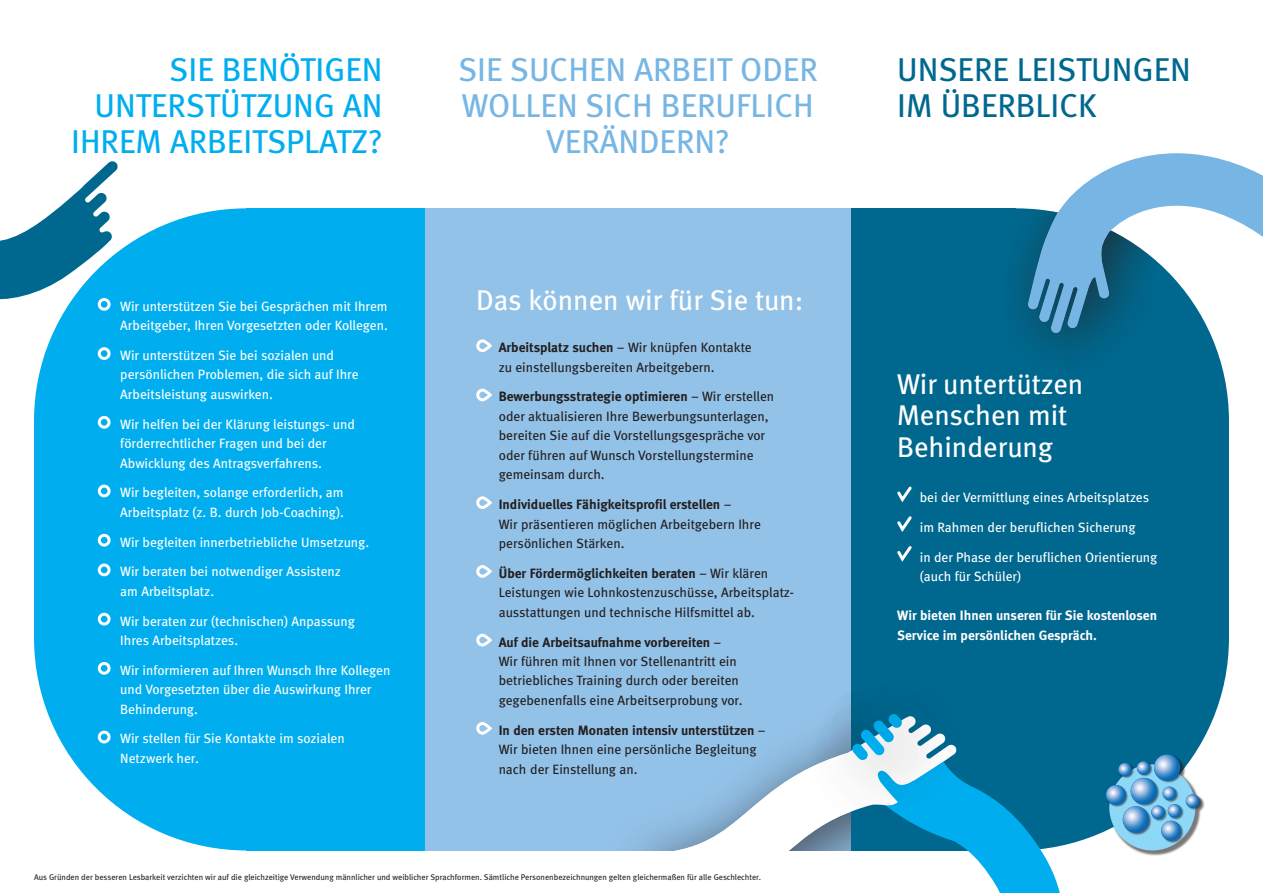
<style>
.page{position:relative;width:1263px;height:893px;background:#fff}
.page>*{position:absolute;margin:0;border:0;box-sizing:border-box;transform-origin:0 0}
.t1{font:33px/36px "Meta Book LF";color:#77b6e4;text-align:center}
.t2{font:33px/36px "Meta Book LF";color:#00aeef;text-align:right}
.t3{font:33px/36px "Meta Book LF";color:#00688f}
.t4{font:28.5px/31.5px "Meta Book LF";color:#fff}
.t5{font:13.5px/19.5px "Meta Book LF";color:#fff}
.t6{font:13.5px/19.5px "Meta Book LF";color:#231f20}
.t7{font:13.5px "Meta Bold LF";color:#231f20}
.t8{font:13.5px/19.5px "Meta Bold LF";color:#fff}
.t9{font:8.25px "Meta Book LF";color:#231f20}
.s1{font-family:"Meta Bold LF"}
.s2{font-family:"Meta Book LF"}
</style>
<div class="page">
<div style="left:850px;top:208px;width:166px;height:642px;background:#00688f"></div>
<div style="left:34px;top:208px;width:425px;height:642px;background:#00aeef;border-radius:213px"></div>
<div style="left:804px;top:208px;width:425px;height:642px;background:#00688f;border-radius:213px"></div>
<div style="left:990px;top:208px;width:239px;height:216px;background:#00688f"></div>
<div style="left:425px;top:208px;width:425px;height:642px;background:#93c2e8"></div>
<div style="left:247px;top:208px;width:178px;height:642px;background:#00aeef"></div>
<div style="left:836px;top:662px;width:139px;height:139px;background:#231f20;opacity:.75"></div>
<div style="left:820px;top:668px;width:147px;height:147px;background:#231f20;opacity:.75"></div>
<div style="left:808px;top:677px;width:150px;height:152px;background:#231f20;opacity:.75"></div>
<svg style="left:646px;top:713px;width:424px;height:180px"></svg>
<svg style="left:1028px;top:153px;width:235px;height:211px"></svg>
<div style="left:1106px;top:755px;width:99px;height:101px;background:#231f20;opacity:.6"></div>
<div style="left:1109px;top:764px;width:86px;height:86px;background:#8dd7f7;border-radius:50%"></div>
<div style="left:1106px;top:754px;width:96px;height:89px;background:#231f20;opacity:.6"></div>
<svg style="left:1154px;top:754px;width:26px;height:27px"></svg>
<svg style="left:1131px;top:778px;width:26px;height:26px"></svg>
<svg style="left:1123px;top:806px;width:26px;height:26px"></svg>
<svg style="left:1106px;top:785px;width:20px;height:20px"></svg>
<svg style="left:1161px;top:821px;width:20px;height:19px"></svg>
<svg style="left:1151px;top:805px;width:13px;height:14px"></svg>
<svg style="left:1168px;top:804px;width:13px;height:13px"></svg>
<svg style="left:1162px;top:787px;width:14px;height:13px"></svg>
<svg style="left:1186px;top:794px;width:13px;height:14px"></svg>
<svg style="left:1118px;top:763px;width:14px;height:13px"></svg>
<svg style="left:1137px;top:761px;width:13px;height:14px"></svg>
<div style="left:98px;top:563px;width:13px;height:13px;border:3px solid #fff;border-radius:50%"></div>
<div style="left:98px;top:613px;width:13px;height:12px;border:3px solid #fff;border-radius:50%"></div>
<div style="left:98px;top:662px;width:13px;height:13px;border:3px solid #fff;border-radius:50%"></div>
<div style="left:98px;top:731px;width:13px;height:12px;border:3px solid #fff;border-radius:50%"></div>
<div style="left:476px;top:339px;width:16px;height:13px;border:3px solid #fff;border-radius:5px"></div>
<div style="left:476px;top:389px;width:16px;height:12px;border:3px solid #fff;border-radius:5px"></div>
<div style="left:476px;top:496px;width:16px;height:13px;border:3px solid #fff;border-radius:5px"></div>
<div style="left:476px;top:565px;width:16px;height:13px;border:3px solid #fff;border-radius:5px"></div>
<div style="left:476px;top:634px;width:16px;height:12px;border:3px solid #fff;border-radius:5px"></div>
<div style="left:476px;top:722px;width:16px;height:13px;border:3px solid #fff;border-radius:5px"></div>
<svg style="left:897px;top:486px;width:15px;height:17px"></svg>
<svg style="left:897px;top:516px;width:15px;height:16px"></svg>
<svg style="left:897px;top:546px;width:15px;height:16px"></svg>
<svg style="left:0;top:161px;width:118px;height:406px"></svg>
<h1 class="t2" style="left:71px;top:51px;width:313px">SIE BENÖTIGEN<br>UNTERSTÜTZUNG AN<br>IHREM ARBEITSPLATZ?</h1>
<h1 class="t1" style="left:458px;top:51px;width:361px">SIE SUCHEN ARBEIT ODER<br>WOLLEN SICH BERUFLICH<br>VERÄNDERN?</h1>
<h1 class="t3" style="left:897px;top:51px;width:295px">UNSERE LEISTUNGEN<br>IM ÜBERBLICK</h1>
<p class="t5" style="left:120px;top:296px;width:269px">Wir unterstützen Sie bei Gesprächen mit Ihrem<br>Arbeitgeber, Ihren Vorgesetzten oder Kollegen.</p>
<p class="t5" style="left:120px;top:345px;width:240px">Wir unterstützen Sie bei sozialen und persönlichen Problemen, die sich auf Ihre<br>Arbeitsleistung auswirken.</p>
<p class="t5" style="left:120px;top:414px;width:236px">Wir helfen bei der Klärung leistungs- und förderrechtlicher Fragen und bei der<br>Abwicklung des Antragsverfahrens.</p>
<p class="t5" style="left:120px;top:483px;width:225px">Wir begleiten, solange erforderlich, am<br>Arbeitsplatz (z. B. durch Job-Coaching).</p>
<p class="t5" style="left:120px;top:532px;width:250px">Wir begleiten innerbetriebliche Umsetzung.</p>
<p class="t5" style="left:120px;top:562px;width:222px">Wir beraten bei notwendiger Assistenz am Arbeitsplatz.</p>
<p class="t5" style="left:120px;top:611px;width:236px">Wir beraten zur (technischen) Anpassung<br>Ihres Arbeitsplatzes.</p>
<p class="t5" style="left:120px;top:660px;width:272px">Wir informieren auf Ihren Wunsch Ihre Kollegen und Vorgesetzten über die Auswirkung Ihrer<br>Behinderung.</p>
<p class="t5" style="left:120px;top:729px;width:226px">Wir stellen für Sie Kontakte im sozialen<br>Netzwerk her.</p>
<h2 class="t4" style="left:476px;top:284px;width:328px">Das können wir für Sie tun:</h2>
<p class="t6" style="left:499px;top:338px;width:254px"><span class="s1">Arbeitsplatz suchen</span> – Wir knüpfen Kontakte zu einstellungsbereiten Arbeitgebern.</p>
<p class="t7" style="left:499px;top:389px;width:277px">Bewerbungsstrategie optimieren <span class="s2">– Wir erstellen</span></p>
<p class="t6" style="left:499px;top:406px;width:271px">oder aktualisieren Ihre Bewerbungsunterlagen, bereiten Sie auf die Vorstellungsgespräche vor oder führen auf Wunsch Vorstellungstermine gemeinsam durch.</p>
<p class="t7" style="left:499px;top:496px;width:234px">Individuelles Fähigkeitsprofil erstellen <span class="s2">–</span></p>
<p class="t6" style="left:499px;top:514px;width:264px">Wir präsentieren möglichen Arbeitgebern Ihre persönlichen Stärken.</p>
<p class="t7" style="left:499px;top:565px;width:271px">Über Fördermöglichkeiten beraten <span class="s2">– Wir klären</span></p>
<p class="t6" style="left:499px;top:583px;width:297px">Leistungen wie Lohnkostenzuschüsse, Arbeitsplatz&shy;ausstattungen und technische Hilfsmittel ab.</p>
<p class="t7" style="left:499px;top:634px;width:224px">Auf die Arbeitsaufnahme vorbereiten <span class="s2">–</span></p>
<p class="t6" style="left:499px;top:651px;width:245px">Wir führen mit Ihnen vor Stellenantritt ein betriebliches Training durch oder bereiten gegebenenfalls eine Arbeitserprobung vor.</p>
<p class="t7" style="left:499px;top:722px;width:268px">In den ersten Monaten intensiv unterstützen <span class="s2">–</span></p>
<p class="t6" style="left:499px;top:740px;width:259px">Wir bieten Ihnen eine persönliche Begleitung nach der Einstellung an.</p>
<p class="t9" style="left:34px;top:872px;width:729px">Aus Gründen der besseren Lesbarkeit verzichten wir auf die gleichzeitige Verwendung männlicher und weiblicher Sprachformen. Sämtliche Personenbezeichnungen gelten gleichermaßen für alle Geschlechter.</p>
<h2 class="t4" style="left:897px;top:368px;width:188px">Wir untertützen<br>Menschen mit<br>Behinderung</h2>
<p class="t5" style="left:920px;top:488px;width:231px">bei der Vermittlung eines Arbeitsplatzes</p>
<p class="t5" style="left:920px;top:517px;width:217px">im Rahmen der beruflichen Sicherung</p>
<p class="t5" style="left:920px;top:547px;width:239px">in der Phase der beruflichen Orientierung (auch für Schüler)</p>
<p class="t8" style="left:897px;top:606px;width:261px">Wir bieten Ihnen unseren für Sie kostenlosen<br>Service im persönlichen Gespräch.</p>
</div>
